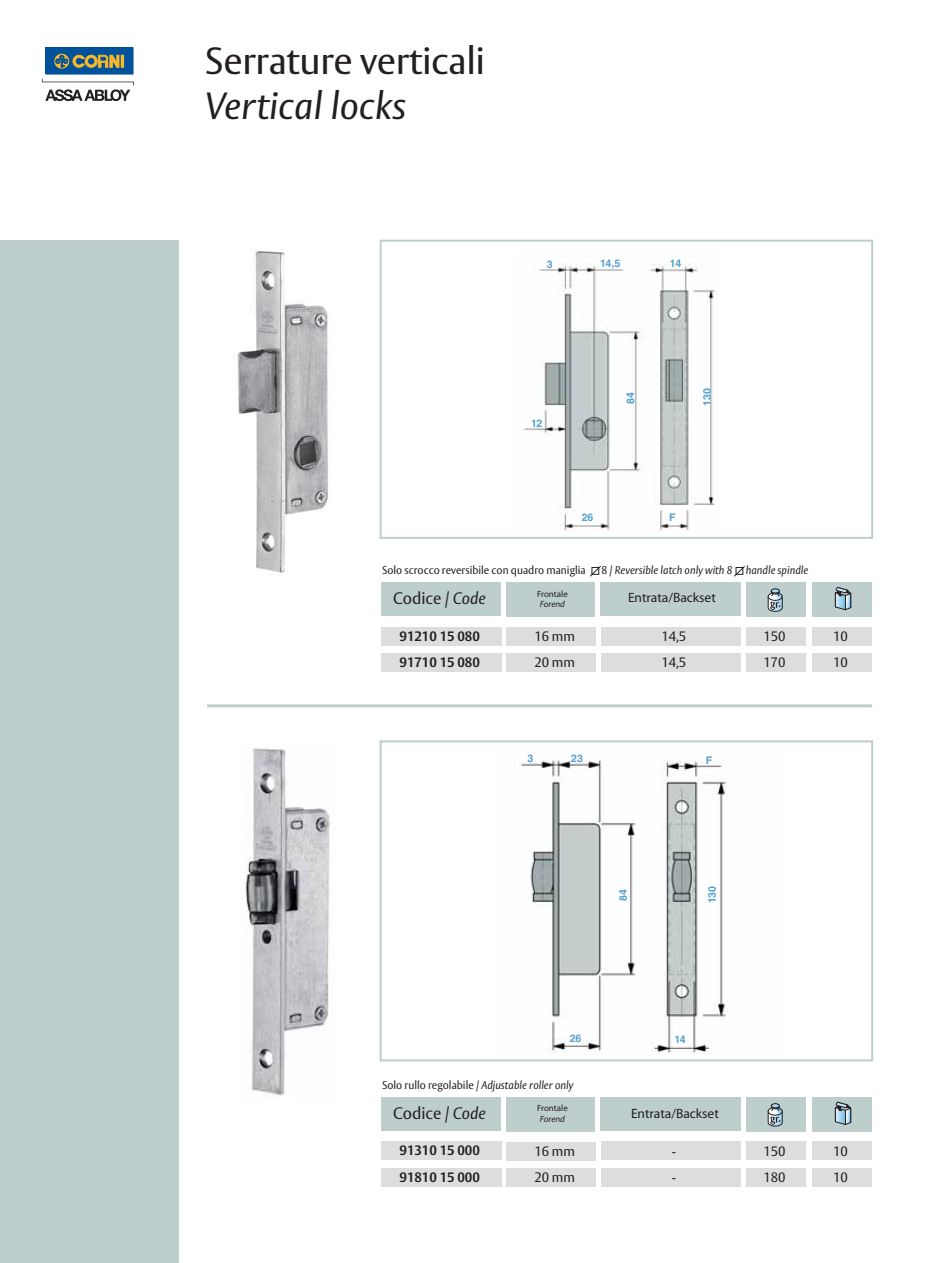
<style>
.page{position:relative;width:936px;height:1263px;background:#fff}
.page>*{position:absolute;margin:0;border:0;box-sizing:border-box;transform-origin:0 0}
.t1{font:37.5px "Vesta";letter-spacing:-.01em;color:#231f20}
.t2{font:italic 37.5px "Vesta";color:#231f20}
.t3{font:16.5px "Vesta";color:#231f20}
.t4{font:13.5px "Vesta";color:#231f20}
.t5{font:700 13.5px "Vesta";color:#231f20}
.t6{font:13.5px "Myriad";color:#231f20}
.t7{font:11.1px "Vesta";color:#231f20;scale:.95 1}
.t8{font:italic 11.1px "Vesta";color:#231f20;scale:.95 1}
.t9{font:700 10.5px "Helvetica LT Std";color:#53a0cf}
.t10{font:9px "Myriad";color:#231f20}
.t11{font:italic 9px "Myriad";color:#231f20}
.s1{font-style:normal}
.s2{font-style:italic}
</style>
<div class="page">
<img style="left:496px;top:760px;width:287px;height:302px">
<img style="left:523px;top:263px;width:192px;height:268px">
<div style="left:379px;top:740px;width:494px;height:321px;border:2px solid #bdcecd"></div>
<svg style="left:42px;top:79px;width:92px;height:22px"></svg>
<div style="left:46px;top:48px;width:87px;height:26px;background:#00529b"></div>
<div style="left:46px;top:47px;width:87px;height:27px;border:1px solid #00529b"></div>
<div style="left:55px;top:54px;width:14px;height:14px;border:1px solid #fdb827;border-radius:50%"></div>
<svg style="left:56px;top:55px;width:68px;height:12px"></svg>
<div style="left:506px;top:582px;width:88px;height:34px;background:#bdcecd"></div>
<div style="left:746px;top:582px;width:60px;height:34px;background:#bdcecd"></div>
<div style="left:381px;top:582px;width:120px;height:34px;background:#bdcecd"></div>
<div style="left:381px;top:627px;width:120px;height:18px;background:#dcddde"></div>
<div style="left:746px;top:627px;width:59px;height:18px;background:#dcddde"></div>
<div style="left:506px;top:627px;width:89px;height:18px;background:#dcddde"></div>
<div style="left:601px;top:627px;width:139px;height:18px;background:#dcddde"></div>
<div style="left:812px;top:582px;width:60px;height:34px;background:#bdcecd"></div>
<svg style="left:834px;top:587px;width:17px;height:24px"></svg>
<div style="left:812px;top:627px;width:59px;height:18px;background:#dcddde"></div>
<div style="left:381px;top:653px;width:120px;height:18px;background:#dcddde"></div>
<div style="left:746px;top:653px;width:59px;height:18px;background:#dcddde"></div>
<div style="left:506px;top:653px;width:89px;height:19px;background:#dcddde"></div>
<div style="left:601px;top:653px;width:139px;height:18px;background:#dcddde"></div>
<div style="left:812px;top:653px;width:59px;height:18px;background:#dcddde"></div>
<svg style="left:767px;top:589px;width:15px;height:23px"></svg>
<div style="left:600px;top:582px;width:140px;height:34px;background:#bdcecd"></div>
<div style="left:379px;top:240px;width:494px;height:299px;border:2px solid #bdcecd"></div>
<hr style="left:207px;top:704px;width:665px;height:3px;background:#bdcecd">
<div style="left:506px;top:1097px;width:88px;height:34px;background:#bdcecd"></div>
<div style="left:746px;top:1097px;width:60px;height:34px;background:#bdcecd"></div>
<div style="left:381px;top:1097px;width:120px;height:34px;background:#bdcecd"></div>
<div style="left:381px;top:1142px;width:120px;height:18px;background:#dcddde"></div>
<div style="left:746px;top:1142px;width:59px;height:18px;background:#dcddde"></div>
<div style="left:506px;top:1142px;width:89px;height:18px;background:#dcddde"></div>
<div style="left:601px;top:1142px;width:139px;height:18px;background:#dcddde"></div>
<div style="left:812px;top:1097px;width:60px;height:34px;background:#bdcecd"></div>
<svg style="left:834px;top:1101px;width:17px;height:24px"></svg>
<div style="left:812px;top:1142px;width:59px;height:18px;background:#dcddde"></div>
<div style="left:381px;top:1168px;width:120px;height:18px;background:#dcddde"></div>
<div style="left:746px;top:1168px;width:59px;height:18px;background:#dcddde"></div>
<div style="left:506px;top:1168px;width:89px;height:18px;background:#dcddde"></div>
<div style="left:601px;top:1168px;width:139px;height:18px;background:#dcddde"></div>
<div style="left:812px;top:1168px;width:59px;height:18px;background:#dcddde"></div>
<div style="left:771px;top:1103px;width:8px;height:5px;border:1px solid #231f20;border-radius:50%"></div>
<svg style="left:767px;top:1104px;width:15px;height:22px"></svg>
<div style="left:600px;top:1097px;width:140px;height:34px;background:#bdcecd"></div>
<img style="left:237px;top:248px;width:92px;height:326px">
<img style="left:245px;top:748px;width:85px;height:348px">
<svg style="left:590px;top:566px;width:11px;height:11px"></svg>
<svg style="left:734px;top:566px;width:11px;height:11px"></svg>
<div style="left:0;top:241px;width:179px;height:1022px;background:#bdcecd"></div>
<h1 class="t1" style="left:205px;top:48px;width:282px">Serrature verticali</h1>
<h1 class="t2" style="left:205px;top:84px;width:203px">Vertical locks</h1>
<p class="t9" style="left:546px;top:259px;width:7px">3</p>
<p class="t9" style="left:600px;top:257px;width:22px">14,5</p>
<p class="t9" style="left:669px;top:257px;width:13px">14</p>
<p class="t9" style="left:531px;top:417px;width:13px">12</p>
<p class="t9" style="left:624px;top:404px;width:13px;rotate:-90deg">84</p>
<p class="t9" style="left:701px;top:406px;width:19px;rotate:-90deg">130</p>
<p class="t9" style="left:581px;top:511px;width:13px">26</p>
<p class="t9" style="left:669px;top:511px;width:8px">F</p>
<p class="t7" style="left:382px;top:566px;width:216px">Solo scrocco reversibile con quadro maniglia</p>
<p class="t8" style="left:601px;top:564px;width:219px"><span class="s1">8 /</span> Reversible latch only with 8 handle spindle</p>
<p class="t10" style="left:537px;top:590px;width:32px">Frontale</p>
<h2 class="t3" style="left:393px;top:592px;width:94px">Codice / <span class="s2">Code</span></h2>
<p class="t11" style="left:540px;top:601px;width:27px">Forend</p>
<p class="t5" style="left:399px;top:628px;width:82px">91210 15 080</p>
<p class="t4" style="left:534px;top:631px;width:42px">16 mm</p>
<p class="t4" style="left:661px;top:631px;width:26px">14,5</p>
<p class="t4" style="left:763px;top:631px;width:24px">150</p>
<p class="t4" style="left:833px;top:631px;width:16px">10</p>
<p class="t5" style="left:399px;top:654px;width:82px">91710 15 080</p>
<p class="t4" style="left:534px;top:658px;width:42px">20 mm</p>
<p class="t4" style="left:661px;top:658px;width:26px">14,5</p>
<p class="t4" style="left:763px;top:658px;width:24px">170</p>
<p class="t4" style="left:833px;top:658px;width:16px">10</p>
<p class="t6" style="left:628px;top:593px;width:89px">Entrata/Backset</p>
<p class="t9" style="left:527px;top:752px;width:7px">3</p>
<p class="t9" style="left:571px;top:752px;width:13px">23</p>
<p class="t9" style="left:617px;top:901px;width:13px;rotate:-90deg">84</p>
<p class="t9" style="left:706px;top:754px;width:8px">F</p>
<p class="t9" style="left:706px;top:903px;width:19px;rotate:-90deg">130</p>
<p class="t9" style="left:569px;top:1032px;width:13px">26</p>
<p class="t7" style="left:382px;top:1081px;width:203px">Solo rullo regolabile / <span class="s2">Adjustable roller only</span></p>
<p class="t9" style="left:674px;top:1033px;width:13px">14</p>
<p class="t10" style="left:537px;top:1105px;width:32px">Frontale</p>
<h2 class="t3" style="left:393px;top:1107px;width:94px">Codice / <span class="s2">Code</span></h2>
<p class="t11" style="left:540px;top:1116px;width:27px">Forend</p>
<p class="t5" style="left:399px;top:1142px;width:82px">91310 15 000</p>
<p class="t4" style="left:534px;top:1146px;width:42px">16 mm</p>
<p class="t4" style="left:671px;top:1146px;width:6px">-</p>
<p class="t4" style="left:763px;top:1146px;width:24px">150</p>
<p class="t4" style="left:833px;top:1146px;width:16px">10</p>
<p class="t5" style="left:399px;top:1169px;width:82px">91810 15 000</p>
<p class="t4" style="left:534px;top:1172px;width:42px">20 mm</p>
<p class="t4" style="left:671px;top:1172px;width:6px">-</p>
<p class="t4" style="left:763px;top:1172px;width:24px">180</p>
<p class="t4" style="left:833px;top:1172px;width:16px">10</p>
<p class="t6" style="left:631px;top:1108px;width:89px">Entrata/Backset</p>
</div>
